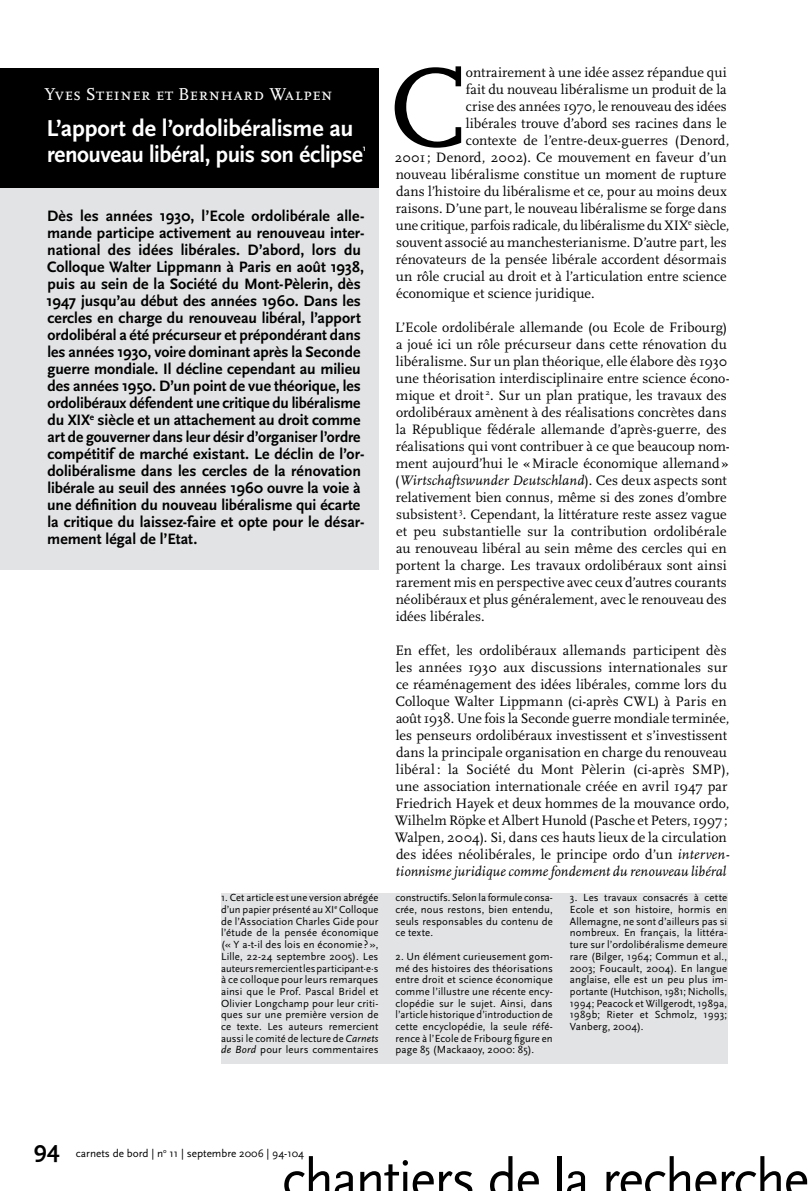
<style>
.page{position:relative;width:808px;height:1191px;background:#fff}
.page>*{position:absolute;margin:0;border:0;box-sizing:border-box;transform-origin:0 0}
.t1{font:57px "Scala Sans";letter-spacing:-.025em;color:#000;scale:.95 1}
.t2{font:700 24px/25.5px "Scala Sans";letter-spacing:-.015em;color:#fff}
.t3{font:700 24px "Scala Sans";color:#000}
.t4{font:18px "Scala Caps";letter-spacing:.01em;color:#fff}
.t5{font:700 15.75px/17px "Scala Sans";color:#000}
.t6{font:14.25px/17px "Scala";letter-spacing:.005em;color:#000}
.t7{font:11.25px "Scala Sans";color:#000}
.t8{font:10.8px/11.7px "Scala Sans";letter-spacing:.015em;color:#000;text-align:justify}
.t9{font:700 8.7px "Scala Sans";color:#fff;scale:.96 1}
.s1{font-style:italic}
</style>
<div class="page">
<div style="left:0;top:145px;width:378px;height:425px;background:#e2e3e4"></div>
<div style="left:0;top:68px;width:378px;height:119px;background:#000"></div>
<svg style="left:395px;top:66px;width:66px;height:82px"></svg>
<div style="left:221px;top:893px;width:506px;height:170px;background:#e2e3e4"></div>
<p class="t4" style="left:44px;top:84px;width:290px">Yves Steiner et Bernhard Walpen</p>
<h2 class="t2" style="left:47px;top:116px;width:318px">L’apport de l’ordolibéralisme au renouveau libéral, puis son éclipse</h2>
<p class="t9" style="left:363px;top:143px;width:5px">1</p>
<p class="t5" style="left:47px;top:208px;width:319px">Dès les années 1930, l’Ecole ordolibérale alle&shy;mande participe activement au renouveau inter&shy;national des idées libérales. D’abord, lors du Colloque Walter Lippmann à Paris en août 1938, puis au sein de la Société du Mont-Pèlerin, dès 1947 jusqu’au début des années 1960. Dans les cercles en charge du renouveau libéral, l’apport ordolibéral a été précurseur et prépondérant dans les années 1930, voire dominant après la Seconde guerre mondiale. Il décline cependant au milieu des années 1950. D’un point de vue théorique, les ordolibéraux défendent une critique du libéralisme du XIX<sup>e</sup> siècle et un attachement au droit comme art de gouverner dans leur désir d’organiser l’ordre compétitif de marché existant. Le déclin de l’or&shy;dolibéralisme dans les cercles de la rénovation libérale au seuil des années 1960 ouvre la voie à une définition du nouveau libéralisme qui écarte la critique du laissez-faire et opte pour le désar&shy;mement légal de l’Etat.</p>
<p class="t6" style="left:466px;top:64px;width:262px">ontrairement à une idée assez répandue qui</p>
<p class="t6" style="left:466px;top:81px;width:263px">fait du nouveau libéralisme un produit de la</p>
<p class="t6" style="left:466px;top:98px;width:262px">crise des années 1970, le renouveau des idées</p>
<p class="t6" style="left:466px;top:115px;width:262px">libérales trouve d’abord ses racines dans le</p>
<p class="t6" style="left:466px;top:132px;width:265px">contexte de l’entre-deux-guerres (Denord,</p>
<p class="t6" style="left:395px;top:149px;width:333px">2001; Denord, 2002). Ce mouvement en faveur d’un</p>
<p class="t6" style="left:396px;top:166px;width:332px">nouveau libéralisme constitue un moment de rupture</p>
<p class="t6" style="left:396px;top:183px;width:332px">dans l’histoire du libéralisme et ce, pour au moins deux</p>
<p class="t6" style="left:396px;top:200px;width:332px">raisons. D’une part, le nouveau libéralisme se forge dans</p>
<p class="t6" style="left:396px;top:217px;width:335px">une critique, parfois radicale, du libéralisme du XIX<sup>e</sup> siècle,</p>
<p class="t6" style="left:396px;top:234px;width:332px">souvent associé au manchesterianisme. D’autre part, les</p>
<p class="t6" style="left:396px;top:251px;width:332px">rénovateurs de la pensée libérale accordent désormais</p>
<p class="t6" style="left:396px;top:268px;width:332px">un rôle crucial au droit et à l’articulation entre science</p>
<p class="t6" style="left:396px;top:285px;width:200px">économique et science juridique.</p>
<p class="t6" style="left:395px;top:319px;width:336px">L’Ecole ordolibérale allemande (ou Ecole de Fribourg) a joué ici un rôle précurseur dans cette rénovation du libéralisme. Sur un plan théorique, elle élabore dès 1930 une théorisation interdisciplinaire entre science écono&shy;mique et droit <sup>2</sup>. Sur un plan pratique, les travaux des ordolibéraux amènent à des réalisations concrètes dans la République fédérale allemande d’après-guerre, des réalisations qui vont contribuer à ce que beaucoup nom&shy;ment aujourd’hui le «Miracle économique allemand» (<span class="s1">Wirtschaftswunder Deutschland</span>). Ces deux aspects sont relativement bien connus, même si des zones d’ombre subsistent <sup>3</sup>. Cependant, la littérature reste assez vague et peu substantielle sur la contribution ordolibérale au renouveau libéral au sein même des cercles qui en portent la charge. Les travaux ordolibéraux sont ainsi rarement mis en perspective avec ceux d’autres courants néolibéraux et plus généralement, avec le renouveau des idées libérales.</p>
<p class="t6" style="left:395px;top:642px;width:336px">En effet, les ordolibéraux allemands participent dès les années 1930 aux discussions internationales sur ce réaménagement des idées libérales, comme lors du Colloque Walter Lippmann (ci-après CWL) à Paris en août 1938. Une fois la Seconde guerre mondiale terminée, les penseurs ordolibéraux investissent et s’investissent dans la principale organisation en charge du renouveau libéral : la Société du Mont Pèlerin (ci-après SMP), une association internationale créée en avril 1947 par Friedrich Hayek et deux hommes de la mouvance ordo, Wilhelm Röpke et Albert Hunold (Pasche et Peters, 1997 ; Walpen, 2004). Si, dans ces hauts lieux de la circulation des idées néolibérales, le principe ordo d’un <span class="s1">interven&shy;tionnisme juridique comme fondement du renouveau libéral</span></p>
<p class="t8" style="left:221px;top:892px;width:159px">1. Cet article est une version abrégée d’un papier présenté au XI<sup>e</sup> Colloque de l’Association Charles Gide pour l’étude de la pensée économique (« Y a-t-il des lois en économie ?», Lille, 22-24 septembre 2005). Les auteurs remercient les participant·e·s à ce colloque pour leurs remarques ainsi que le Prof. Pascal Bridel et Olivier Longchamp pour leur criti&shy;ques sur une première version de ce texte. Les auteurs remercient aussi le comité de lecture de <span class="s1">Carnets de Bord</span> pour leurs commentaires</p>
<p class="t8" style="left:395px;top:892px;width:159px">constructifs. Selon la formule consa&shy;crée, nous restons, bien entendu, seuls responsables du contenu de ce texte.</p>
<p class="t8" style="left:395px;top:950px;width:159px">2. Un élément curieusement gom&shy;mé des histoires des théorisations entre droit et science économique comme l’illustre une récente ency&shy;clopédie sur le sujet. Ainsi, dans l’article historique d’introduction de cette encyclopédie, la seule réfé&shy;rence à l’Ecole de Fribourg figure en page 85 (Mackaaoy, 2000: 85).</p>
<p class="t8" style="left:570px;top:892px;width:159px">3. Les travaux consacrés à cette Ecole et son histoire, hormis en Allemagne, ne sont d’ailleurs pas si nombreux. En français, la littéra&shy;ture sur l’ordolibéralisme demeure rare (Bilger, 1964; Commun et al., 2003; Foucault, 2004). En langue anglaise, elle est un peu plus im&shy;portante (Hutchison, 1981; Nicholls, 1994; Peacock et Willgerodt, 1989a, 1989b; Rieter et Schmolz, 1993; Vanberg, 2004).</p>
<h2 class="t3" style="left:34px;top:1136px;width:27px">94</h2>
<p class="t7" style="left:76px;top:1147px;width:230px">carnets de bord | n<sup>o</sup> 11 | septembre 2006 | 94-104</p>
<h1 class="t1" style="left:282px;top:1148px;width:556px">chantiers de la recherche</h1>
</div>
